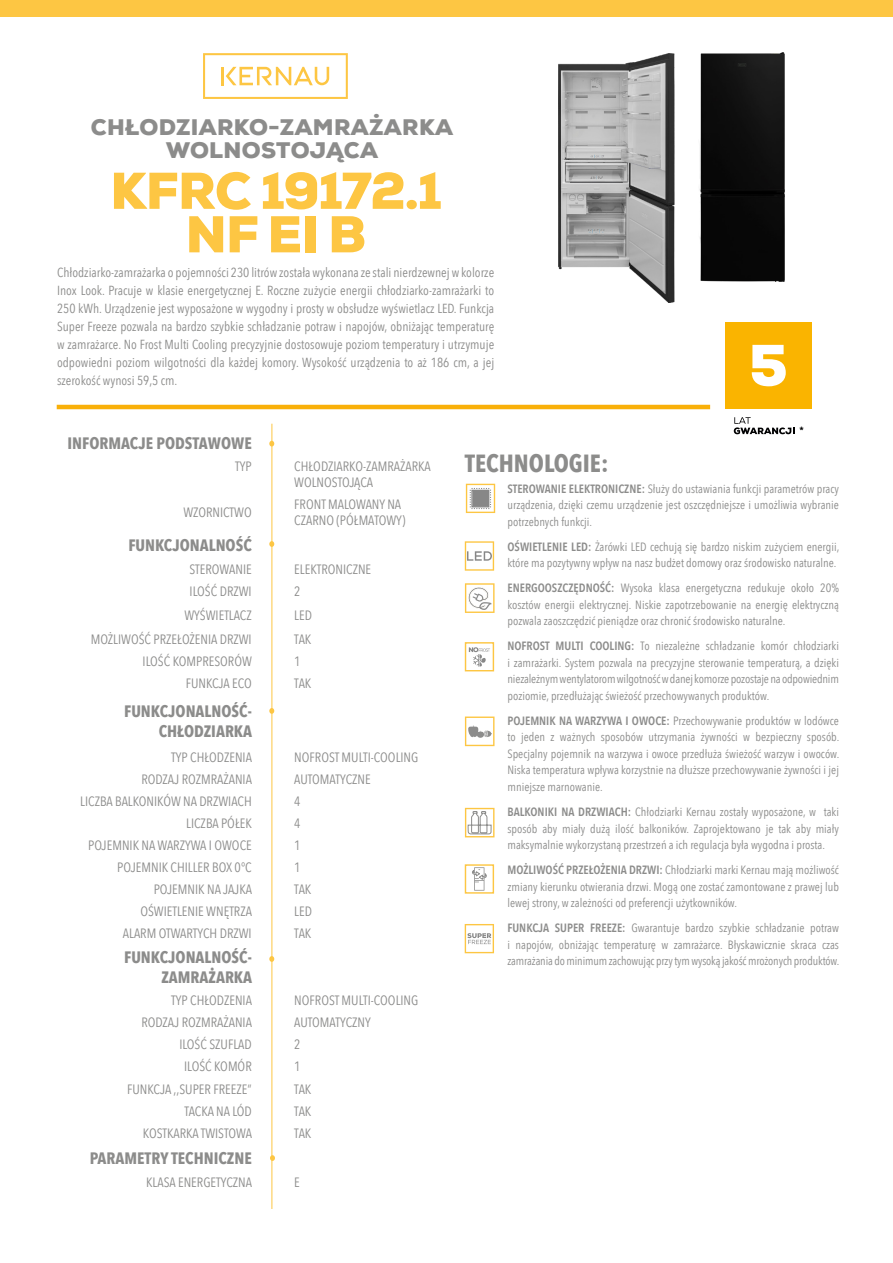
<style>
.page{position:relative;width:893px;height:1263px;background:#fff}
.page>*{position:absolute;margin:0;border:0;box-sizing:border-box;transform-origin:0 0}
.t1{font:900 51.6px/43.5px "Nexa";letter-spacing:-.02em;color:#fdc643;text-align:center}
.t2{font:700 24.75px "Avenir Next Condensed";color:#8c8c8b}
.t3{font:900 22.5px/22.5px "Nexa";letter-spacing:.015em;color:#8c8c8b;text-align:center}
.t4{font:700 16.5px/19.8px "Avenir Next Condensed";color:#8c8c8b;text-align:right}
.t5{font:13.5px/16.2px "Avenir Next Condensed";color:#8c8c8b}
.t6{font:13.2px/18px "Avenir Next Condensed";color:#8c8c8b;text-align:justify}
.t7{font:12px/16.5px "Avenir Next Condensed";color:#8c8c8b;text-align:justify}
.t8{font:900 9px "Avenir LT Std";color:#000}
.s1{font-weight:600}
</style>
<div class="page">
<div style="left:725px;top:322px;width:87px;height:87px;background:#fab400"></div>
<svg style="left:734px;top:417px;width:60px;height:17px"></svg>
<svg style="left:752px;top:345px;width:34px;height:41px"></svg>
<div style="left:0;top:0;width:893px;height:16px;background:#fdc643"></div>
<hr style="left:272px;top:424px;width:1px;height:785px;background:#fdc643">
<svg style="left:269px;top:708px;width:5px;height:6px"></svg>
<svg style="left:269px;top:441px;width:5px;height:5px"></svg>
<svg style="left:269px;top:956px;width:5px;height:6px"></svg>
<hr style="left:57px;top:405px;width:653px;height:4px;background:#f9b009">
<svg style="left:203px;top:53px;width:145px;height:46px"></svg>
<svg style="left:270px;top:1155px;width:5px;height:6px"></svg>
<svg style="left:465px;top:583px;width:30px;height:30px"></svg>
<svg style="left:465px;top:716px;width:29px;height:30px"></svg>
<svg style="left:465px;top:541px;width:29px;height:30px"></svg>
<div style="left:465px;top:642px;width:29px;height:29px;border:1px solid #fdc643"></div>
<svg style="left:469px;top:647px;width:21px;height:20px"></svg>
<svg style="left:465px;top:808px;width:29px;height:146px"></svg>
<img style="left:559px;top:53px;width:116px;height:249px">
<svg style="left:269px;top:541px;width:5px;height:6px"></svg>
<img style="left:699px;top:53px;width:86px;height:228px">
<svg style="left:466px;top:484px;width:29px;height:29px"></svg>
<div style="left:473px;top:491px;width:14px;height:14px;background:#878787"></div>
<h3 class="t3" style="left:91px;top:116px;width:364px">CHŁODZIARKO-ZAMRAŻARKA<br>WOLNOSTOJĄCA</h3>
<h1 class="t1" style="left:110px;top:169px;width:333px">KFRC 19172.1<br>NF EI B</h1>
<p class="t6" style="left:57px;top:263px;width:439px">Chłodziarko-zamrażarka o pojemności 230 litrów została wykonana ze stali nierdzewnej w kolorze Inox Look. Pracuje w klasie energetycznej E. Roczne zużycie energii chłodziarko-zamrażarki to 250 kWh. Urządzenie jest wyposażone w wygodny i prosty w obsłudze wyświetlacz LED. Funkcja Super Freeze pozwala na bardzo szybkie schładzanie potraw i napojów, obniżając temperaturę w zamrażarce. No Frost Multi Cooling precyzyjnie dostosowuje poziom temperatury i utrzymuje odpowiedni poziom wilgotności dla każdej komory. Wysokość urządzenia to aż 186 cm, a jej szerokość wynosi 59,5 cm.</p>
<p class="t8" style="left:799px;top:424px;width:6px">*</p>
<h3 class="t4" style="left:68px;top:433px;width:186px">INFORMACJE PODSTAWOWE</h3>
<p class="t5" style="left:235px;top:457px;width:18px">TYP</p>
<p class="t5" style="left:294px;top:457px;width:138px">CHŁODZIARKO-ZAMRAŻARKA<br>WOLNOSTOJĄCA</p>
<p class="t5" style="left:183px;top:504px;width:70px">WZORNICTWO</p>
<p class="t5" style="left:294px;top:496px;width:113px">FRONT MALOWANY NA<br>CZARNO (PÓŁMATOWY)</p>
<h3 class="t4" style="left:128px;top:535px;width:125px">FUNKCJONALNOŚĆ</h3>
<p class="t5" style="left:189px;top:560px;width:64px">STEROWANIE</p>
<p class="t5" style="left:294px;top:560px;width:78px">ELEKTRONICZNE</p>
<p class="t5" style="left:190px;top:582px;width:64px">ILOŚĆ DRZWI</p>
<p class="t5" style="left:294px;top:582px;width:8px">2</p>
<p class="t5" style="left:184px;top:607px;width:69px">WYŚWIETLACZ</p>
<p class="t5" style="left:294px;top:607px;width:19px">LED</p>
<p class="t5" style="left:91px;top:631px;width:162px">MOŻLIWOŚĆ PRZEŁOŻENIA DRZWI</p>
<p class="t5" style="left:294px;top:631px;width:19px">TAK</p>
<p class="t5" style="left:143px;top:653px;width:111px">ILOŚĆ KOMPRESORÓW</p>
<p class="t5" style="left:294px;top:653px;width:8px">1</p>
<p class="t5" style="left:186px;top:675px;width:68px">FUNKCJA ECO</p>
<p class="t5" style="left:294px;top:675px;width:19px">TAK</p>
<h3 class="t4" style="left:124px;top:701px;width:129px">FUNKCJONALNOŚĆ-<br>CHŁODZIARKA</h3>
<p class="t5" style="left:171px;top:749px;width:82px">TYP CHŁODZENIA</p>
<p class="t5" style="left:294px;top:749px;width:126px">NOFROST MULTI-COOLING</p>
<p class="t5" style="left:141px;top:771px;width:112px">RODZAJ ROZMRAŻANIA</p>
<p class="t5" style="left:294px;top:771px;width:78px">AUTOMATYCZNE</p>
<p class="t5" style="left:80px;top:793px;width:173px">LICZBA BALKONIKÓW NA DRZWIACH</p>
<p class="t5" style="left:294px;top:793px;width:8px">4</p>
<p class="t5" style="left:186px;top:815px;width:67px">LICZBA PÓŁEK</p>
<p class="t5" style="left:294px;top:815px;width:8px">4</p>
<p class="t5" style="left:88px;top:837px;width:165px">POJEMNIK NA WARZYWA I OWOCE</p>
<p class="t5" style="left:294px;top:837px;width:8px">1</p>
<p class="t5" style="left:117px;top:859px;width:136px">POJEMNIK CHILLER BOX 0°C</p>
<p class="t5" style="left:294px;top:859px;width:8px">1</p>
<p class="t5" style="left:154px;top:881px;width:100px">POJEMNIK NA JAJKA</p>
<p class="t5" style="left:294px;top:881px;width:19px">TAK</p>
<p class="t5" style="left:140px;top:903px;width:113px">OŚWIETLENIE WNĘTRZA</p>
<p class="t5" style="left:294px;top:903px;width:19px">LED</p>
<p class="t5" style="left:123px;top:925px;width:130px">ALARM OTWARTYCH DRZWI</p>
<p class="t5" style="left:294px;top:925px;width:19px">TAK</p>
<h3 class="t4" style="left:124px;top:948px;width:129px">FUNKCJONALNOŚĆ-<br>ZAMRAŻARKA</h3>
<p class="t5" style="left:171px;top:992px;width:82px">TYP CHŁODZENIA</p>
<p class="t5" style="left:294px;top:992px;width:126px">NOFROST MULTI-COOLING</p>
<p class="t5" style="left:141px;top:1014px;width:112px">RODZAJ ROZMRAŻANIA</p>
<p class="t5" style="left:294px;top:1014px;width:78px">AUTOMATYCZNY</p>
<p class="t5" style="left:179px;top:1036px;width:74px">ILOŚĆ SZUFLAD</p>
<p class="t5" style="left:294px;top:1036px;width:8px">2</p>
<p class="t5" style="left:184px;top:1058px;width:69px">ILOŚĆ KOMÓR</p>
<p class="t5" style="left:294px;top:1058px;width:8px">1</p>
<p class="t5" style="left:127px;top:1080px;width:126px">FUNKCJA ,,SUPER FREEZE”</p>
<p class="t5" style="left:294px;top:1080px;width:19px">TAK</p>
<p class="t5" style="left:184px;top:1102px;width:69px">TACKA NA LÓD</p>
<p class="t5" style="left:294px;top:1102px;width:19px">TAK</p>
<p class="t5" style="left:143px;top:1124px;width:111px">KOSTKARKA TWISTOWA</p>
<p class="t5" style="left:294px;top:1124px;width:19px">TAK</p>
<h3 class="t4" style="left:90px;top:1148px;width:164px">PARAMETRY TECHNICZNE</h3>
<p class="t5" style="left:146px;top:1173px;width:107px">KLASA ENERGETYCZNA</p>
<p class="t5" style="left:294px;top:1173px;width:7px">E</p>
<h2 class="t2" style="left:465px;top:448px;width:145px">TECHNOLOGIE:</h2>
<p class="t7" style="left:507px;top:480px;width:333px"><span class="s1">STEROWANIE ELEKTRONICZNE:</span> Służy do ustawiania funkcji parametrów pracy urządzenia, dzięki czemu urządzenie jest oszczędniejsze i umożliwia wybranie potrzebnych funkcji.</p>
<p class="t7" style="left:507px;top:538px;width:333px"><span class="s1">OŚWIETLENIE LED:</span> Żarówki LED cechują się bardzo niskim zużyciem energii, które ma pozytywny wpływ na nasz budżet domowy oraz środowisko naturalne.</p>
<p class="t7" style="left:507px;top:579px;width:333px"><span class="s1">ENERGOOSZCZĘDNOŚĆ:</span> Wysoka klasa energetyczna redukuje około 20% kosztów energii elektrycznej. Niskie zapotrzebowanie na energię elektryczną pozwala zaoszczędzić pieniądze oraz chronić środowisko naturalne.</p>
<p class="t7" style="left:507px;top:637px;width:333px"><span class="s1">NOFROST MULTI COOLING:</span> To niezależne schładzanie komór chłodziarki i zamrażarki. System pozwala na precyzyjne sterowanie temperaturą, a dzięki niezależnym wentylatorom wilgotność w danej komorze pozostaje na odpowiednim poziomie, przedłużając świeżość przechowywanych produktów.</p>
<p class="t7" style="left:507px;top:712px;width:333px"><span class="s1">POJEMNIK NA WARZYWA I OWOCE:</span> Przechowywanie produktów w lodówce to jeden z ważnych sposobów utrzymania żywności w bezpieczny sposób.<br>Specjalny pojemnik na warzywa i owoce przedłuża świeżość warzyw i owoców.<br>Niska temperatura wpływa korzystnie na dłuższe przechowywanie żywności i jej mniejsze marnowanie.</p>
<p class="t7" style="left:507px;top:803px;width:333px"><span class="s1">BALKONIKI NA DRZWIACH:</span> Chłodziarki Kernau zostały wyposażone, w taki sposób aby miały dużą ilość balkoników. Zaprojektowano je tak aby miały maksymalnie wykorzystaną przestrzeń a ich regulacja była wygodna i prosta.</p>
<p class="t7" style="left:507px;top:861px;width:333px"><span class="s1">MOŻLIWOŚĆ PRZEŁOŻENIA DRZWI:</span> Chłodziarki marki Kernau mają możliwość zmiany kierunku otwierania drzwi. Mogą one zostać zamontowane z prawej lub lewej strony, w zależności od preferencji użytkowników.</p>
<p class="t7" style="left:507px;top:919px;width:333px"><span class="s1">FUNKCJA SUPER FREEZE:</span> Gwarantuje bardzo szybkie schładzanie potraw i napojów, obniżając temperaturę w zamrażarce. Błyskawicznie skraca czas zamrażania do minimum zachowując przy tym wysoką jakość mrożonych produktów.</p>
</div>
